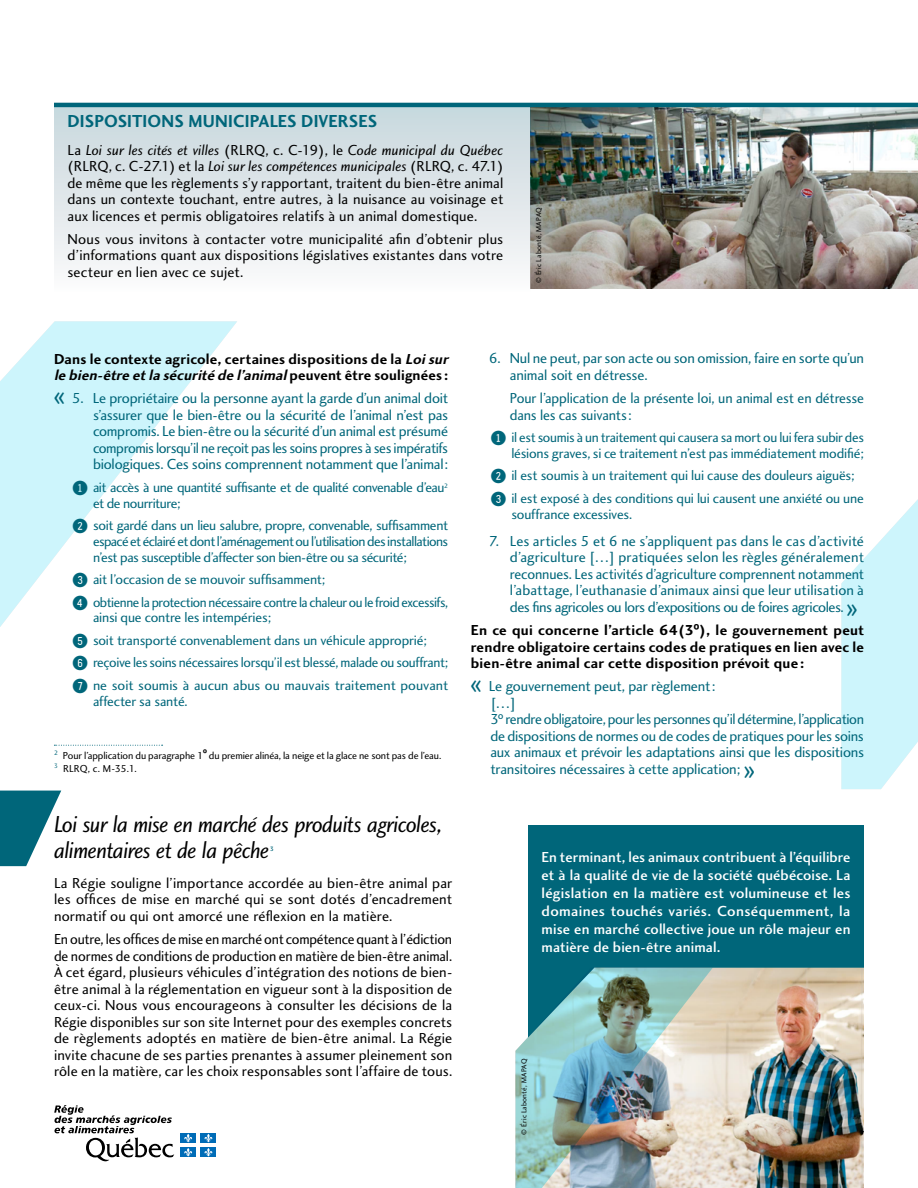
<style>
.page{position:relative;width:918px;height:1188px;background:#fff}
.page>*{position:absolute;margin:0;border:0;box-sizing:border-box;transform-origin:0 0}
.t1{font:34.5px "Charlotte Sans Book Plain";color:#00667a}
.t2{font:24px/25.5px "Charlotte Sans Book Italic Plain";letter-spacing:-.025em;color:#000;scale:.95 1}
.t3{font:18px "Charlotte Sans Bold Plain";letter-spacing:.01em;color:#00667a}
.t4{font:15px/16.5px "Charlotte Sans Book Plain";letter-spacing:-.015em;color:#00667a}
.t5{font:15px/16.5px "Charlotte Sans Book Plain";letter-spacing:.01em;color:#000;text-align:justify}
.t6{font:15px/16.5px "Charlotte Sans Book Plain";letter-spacing:.01em;color:#000;text-align:justify;scale:.96 1}
.t7{font:15px/16.5px "Charlotte Sans Bold Plain";letter-spacing:.015em;color:#000}
.t8{font:15px/18px "Charlotte Sans Medium Plain";letter-spacing:.01em;color:#fff;text-align:justify}
.t9{font:14.25px/15.8px "Charlotte Sans Book Plain";letter-spacing:-.02em;color:#00667a}
.t10{font:14.25px/15.8px "Charlotte Sans Book Plain";letter-spacing:-.02em;color:#00667a;scale:.96 1}
.t11{font:10.5px/13.5px "Charlotte Sans Book Plain";letter-spacing:-.01em;color:#000}
.t12{font:7.5px "Charlotte Sans Book Plain";letter-spacing:.03em;color:#000}
.t13{font:6.6px "Charlotte Sans Medium Plain";color:#00667a;scale:.95 1}
.s1{font-family:"Charlotte Sans Book Italic Plain"}
.s2{font-style:italic}
.s3{font-family:"Fyra Numeric Circle Closed";font-size:19.5px}
.s4{font-family:"Arial";font-weight:700}
.s5{font-family:"Myriad Pro"}
</style>
<div class="page">
<img style="left:530px;top:107px;width:388px;height:181px">
<svg style="left:0;top:791px;width:61px;height:75px"></svg>
<svg style="left:0;top:321px;width:237px;height:306px"></svg>
<svg style="left:841px;top:499px;width:77px;height:290px"></svg>
<div style="left:528px;top:825px;width:336px;height:363px;background:#00667a"></div>
<div style="left:54px;top:104px;width:476px;height:189px;background:linear-gradient(to bottom,#c6d6dc,#fcfafb)"></div>
<hr style="left:54px;top:103px;width:864px;height:4px;background:#00667a">
<svg style="left:54px;top:745px;width:109px;height:1px"></svg>
<img style="left:713px;top:968px;width:151px;height:220px">
<img style="left:515px;top:968px;width:198px;height:220px">
<svg style="left:54px;top:1105px;width:120px;height:57px"></svg>
<div style="left:180px;top:1133px;width:16px;height:10px;background:#006cb7"></div>
<svg style="left:184px;top:1134px;width:8px;height:8px"></svg>
<div style="left:201px;top:1133px;width:15px;height:10px;background:#006cb7"></div>
<svg style="left:204px;top:1134px;width:9px;height:8px"></svg>
<div style="left:180px;top:1147px;width:16px;height:10px;background:#006cb7"></div>
<svg style="left:184px;top:1148px;width:8px;height:9px"></svg>
<div style="left:201px;top:1147px;width:15px;height:10px;background:#006cb7"></div>
<svg style="left:204px;top:1148px;width:9px;height:9px"></svg>
<h3 class="t3" style="left:68px;top:111px;width:311px">DISPOSITIONS MUNICIPALES DIVERSES</h3>
<p class="t5" style="left:67px;top:141px;width:437px">La <span class="s1">Loi sur les cités et villes</span> (RLRQ, c. C-19), le <span class="s1">Code municipal du Québec </span>(RLRQ, c. C-27.1) et la <span class="s1">Loi sur les compétences municipales</span> (RLRQ, c. 47.1) de même que les règlements s’y rapportant, traitent du bien-être animal dans un contexte touchant, entre autres, à la nuisance au voisinage et aux licences et permis obligatoires relatifs à un animal domestique.</p>
<p class="t5" style="left:68px;top:231px;width:437px">Nous vous invitons à contacter votre municipalité afin d’obtenir plus d’informations quant aux dispositions législatives existantes dans votre secteur en lien avec ce sujet.</p>
<p class="t12" style="left:534px;top:283px;width:78px;rotate:-90deg">© Éric Labonté, MAPAQ</p>
<p class="t7" style="left:54px;top:350px;width:411px">Dans le contexte agricole, certaines dispositions de la <span class="s2">Loisur lebien-êtreetlasécuritédel’animal</span>p e u ve n t êt re s o u l i g n é e s :</p>
<h1 class="t1" style="left:54px;top:374px;width:12px">«</h1>
<p class="t4" style="left:93px;top:390px;width:357px;text-align:justify;text-indent:-21px">5. Le propriétaire ou la personne ayant la garde d’un animal doit s’assurer que le bien-être ou la sécurité de l’animal n’est pas compromis. Le bien-être ou la sécurité d’un animal est présumé compromis lorsqu’il ne reçoit pas les soins propres à ses impératifs biologiques. Ces soins comprennent notamment que l’animal:</p>
<p class="t9" style="left:93px;top:479px;width:357px;text-indent:-21px"><span class="s3">1</span> ait accès à une quantité suffisante et de qualité convenable d’eau<sup>2 </sup>et de nourriture;</p>
<p class="t9" style="left:93px;top:517px;width:357px;text-align:justify;text-indent:-21px"><span class="s3">2</span> soit gardé dans un lieu salubre, propre, convenable, suffisamment espacé et éclairé et dont l’aménagement ou l’utilisation des installations n’est pas susceptible d’affecter son bien-être ou sa sécurité;</p>
<p class="t9" style="left:72px;top:571px;width:255px"><span class="s3">3</span> ait l’occasion de se mouvoir suffisamment;</p>
<p class="t10" style="left:93px;top:594px;width:372px;text-indent:-21px"><span class="s3">4</span> obtienne la protection nécessaire contre la chaleur ou le froid excessifs, ainsi que contre les intempéries;</p>
<p class="t9" style="left:72px;top:632px;width:356px"><span class="s3">5</span> soit transporté convenablement dans un véhicule approprié;</p>
<p class="t9" style="left:72px;top:655px;width:378px"><span class="s3">6</span> reçoive les soins nécessaires lorsqu’il est blessé, malade ou souffrant;</p>
<p class="t9" style="left:93px;top:677px;width:357px;text-indent:-21px"><span class="s3">7</span> ne soit soumis à aucun abus ou mauvais traitement pouvant affecter sa santé.</p>
<p class="t11" style="left:54px;top:748px;width:389px"><sup>2</sup> Pour l’application du paragraphe 1<span class="s4">º</span> du premier alinéa, la neige et la glace ne sont pas de l’eau.<br><sup>3</sup> RLRQ, c. M-35.1.</p>
<h2 class="t2" style="left:54px;top:811px;width:411px">Loi sur la mise en marché des produits agricoles, alimentaires et de la pêche</h2>
<h2 class="t13" style="left:270px;top:845px;width:5px">3</h2>
<p class="t5" style="left:54px;top:875px;width:400px">La Régie souligne l’importance accordée au bien-être animal par les offices de mise en marché qui se sont dotés d’encadrement normatif ou qui ont amorcé une réflexion en la matière.</p>
<p class="t6" style="left:54px;top:931px;width:416px">En outre, les offices de mise en marché ont compétence quant à l’édiction de normes de conditions de production en matière de bien-être animal.<br>À cet égard, plusieurs véhicules d’intégration des notions de bien&shy;être animal à la réglementation en vigueur sont à la disposition de ceux-ci. Nous vous encourageons à consulter les décisions de la Régie disponibles sur son site Internet pour des exemples concrets de règlements adoptés en matière de bien-être animal. La Régie invite chacune de ses parties prenantes à assumer pleinement son rôle en la matière, car les choix responsables sont l’affaire de tous.</p>
<p class="t4" style="left:510px;top:350px;width:356px;text-indent:-21px">6. Nul ne peut, par son acte ou son omission, faire en sorte qu’un animal soit en détresse.</p>
<p class="t4" style="left:510px;top:390px;width:356px">Pour l’application de la présente loi, un animal est en détresse dans les cas suivants:</p>
<p class="t9" style="left:490px;top:429px;width:375px;text-align:right"><span class="s3">1</span> il est soumis à un traitement qui causera sa mort ou lui fera subir des lésions graves, si ce traitement n’est pas immédiatement modifié;</p>
<p class="t9" style="left:490px;top:468px;width:366px"><span class="s3">2</span> il est soumis à un traitement qui lui cause des douleurs aiguës;</p>
<p class="t9" style="left:511px;top:490px;width:354px;text-indent:-21px"><span class="s3">3</span> il est exposé à des conditions qui lui causent une anxiété ou une souffrance excessives.</p>
<p class="t4" style="left:510px;top:532px;width:356px;text-align:justify;text-indent:-21px">7. Les articles 5 et 6 ne s’appliquent pas dans le cas d’activité d’agriculture […] pratiquées selon les règles généralement reconnues. Les activités d’agriculture comprennent notamment l’abattage, l’euthanasie d’animaux ainsi que leur utilisation à des fins agricoles ou lors d’expositions ou de foires agricoles.</p>
<h1 class="t1" style="left:846px;top:586px;width:12px">»</h1>
<p class="t7" style="left:471px;top:622px;width:395px;text-align:justify">En ce qui concerne l’article 64(3<span class="s4">º</span>), le gouvernement peut rendre obligatoire certains codes de pratiques en lien avec le bien-être animal car cette disposition prévoit que :</p>
<h1 class="t1" style="left:471px;top:662px;width:12px">«</h1>
<p class="t4" style="left:489px;top:678px;width:377px">Le gouvernement peut, par règlement:<br>[…]<br>3<span class="s5">º</span> rendre obligatoire, pour les personnes qu’il détermine, l’application de dispositions de normes ou de codes de pratiques pour les soins aux animaux et prévoir les adaptations ainsi que les dispositions transitoires nécessaires à cette application;</p>
<h1 class="t1" style="left:744px;top:748px;width:12px">»</h1>
<p class="t8" style="left:542px;top:847px;width:310px">En terminant, les animaux contribuent à l’équilibre et à la qualité de vie de la société québécoise. La législation en la matière est volumineuse et les domaines touchés variés. Conséquemment, la mise en marché collective joue un rôle majeur en matière de bien-être animal.</p>
<p class="t12" style="left:519px;top:1135px;width:78px;rotate:-90deg">© Éric Labonté, MAPAQ</p>
</div>
